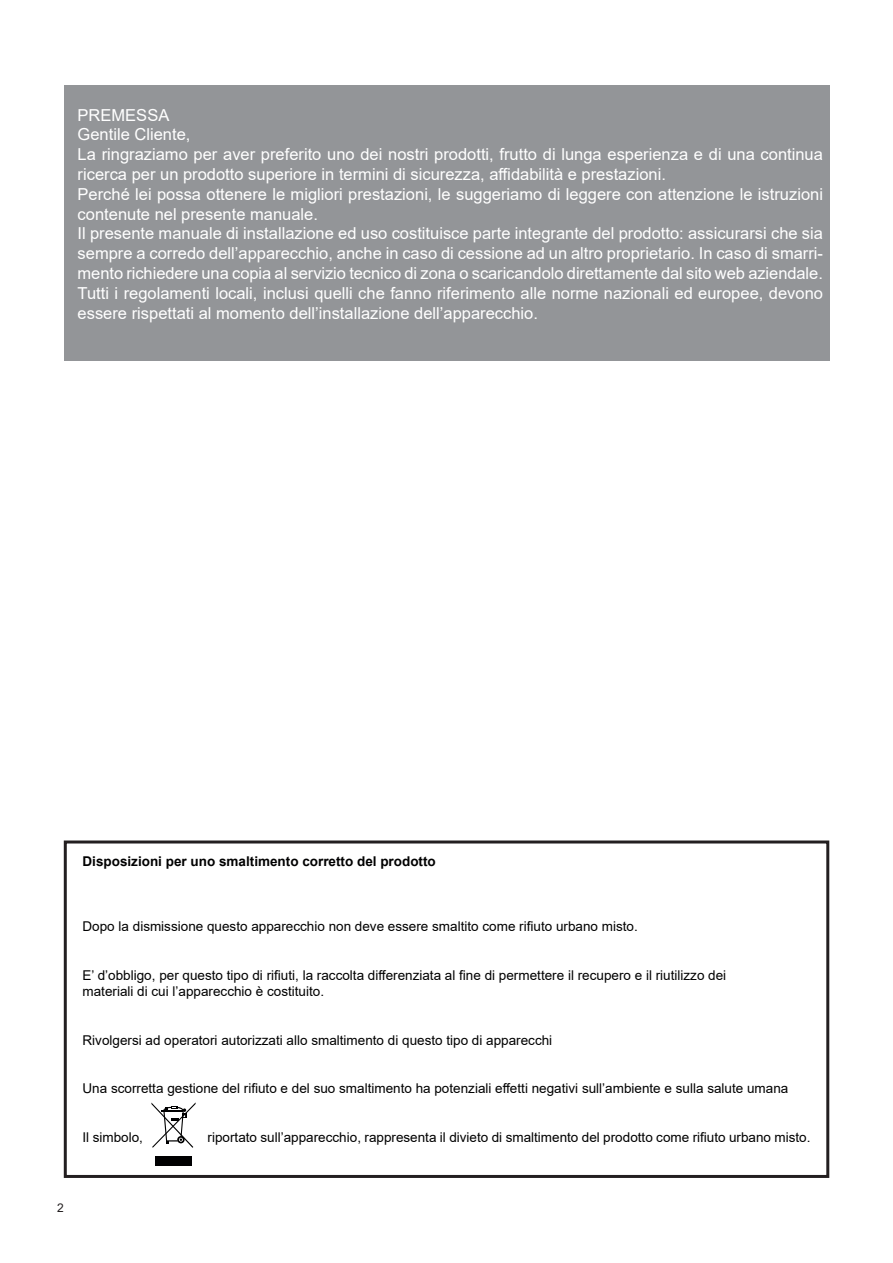
<style>
.page{position:relative;width:893px;height:1263px;background:#fff}
.page>*{position:absolute;margin:0;border:0;box-sizing:border-box;transform-origin:0 0}
.t1{font:16.5px/19.8px "Arial";color:#fff}
.t2{font:13.5px/16.2px "Arial";color:#000001}
.t3{font:700 13.5px "Arial";color:#000001}
.t4{font:12px "Arial";color:#231f20}
</style>
<div class="page">
<div style="left:64px;top:85px;width:765px;height:275px;background:#939598"></div>
<div style="left:64px;top:840px;width:765px;height:338px;border:3px solid #231f20"></div>
<div style="left:155px;top:1157px;width:37px;height:9px;background:#000001"></div>
<svg style="left:151px;top:1102px;width:45px;height:46px"></svg>
<p class="t1" style="left:78px;top:105px;width:747px">PREMESSA<br>Gentile Cliente,<br>La ringraziamo per aver preferito uno dei nostri prodotti, frutto di lunga esperienza e di una continua ricerca per un prodotto superiore in termini di sicurezza, affidabilità e prestazioni.<br>Perché lei possa ottenere le migliori prestazioni, le suggeriamo di leggere con attenzione le istruzioni contenute nel presente manuale.<br>Il presente manuale di installazione ed uso costituisce parte integrante del prodotto: assicurarsi che sia sempre a corredo dell’apparecchio, anche in caso di cessione ad un altro proprietario. In caso di smarri&shy;mento richiedere una copia al servizio tecnico di zona o scaricandolo direttamente dal sito web aziendale.<br>Tutti i regolamenti locali, inclusi quelli che fanno riferimento alle norme nazionali ed europee, devono essere rispettati al momento dell’installazione dell’apparecchio.</p>
<p class="t3" style="left:83px;top:852px;width:355px">Disposizioni per uno smaltimento corretto del prodotto</p>
<p class="t2" style="left:83px;top:918px;width:557px">Dopo la dismissione questo apparecchio non deve essere smaltito come rifiuto urbano misto.</p>
<p class="t2" style="left:83px;top:967px;width:645px">E’ d’obbligo, per questo tipo di rifiuti, la raccolta differenziata al fine di permettere il recupero e il riutilizzo dei materiali di cui l’apparecchio è costituito.</p>
<p class="t2" style="left:83px;top:1031px;width:471px">Rivolgersi ad operatori autorizzati allo smaltimento di questo tipo di apparecchi</p>
<p class="t2" style="left:83px;top:1080px;width:707px">Una scorretta gestione del rifiuto e del suo smaltimento ha potenziali effetti negativi sull’ambiente e sulla salute umana</p>
<p class="t2" style="left:83px;top:1129px;width:62px">Il simbolo,</p>
<p class="t2" style="left:208px;top:1129px;width:604px">riportato sull’apparecchio, rappresenta il divieto di smaltimento del prodotto come rifiuto urbano misto.</p>
<p class="t4" style="left:57px;top:1200px;width:8px">2</p>
</div>
